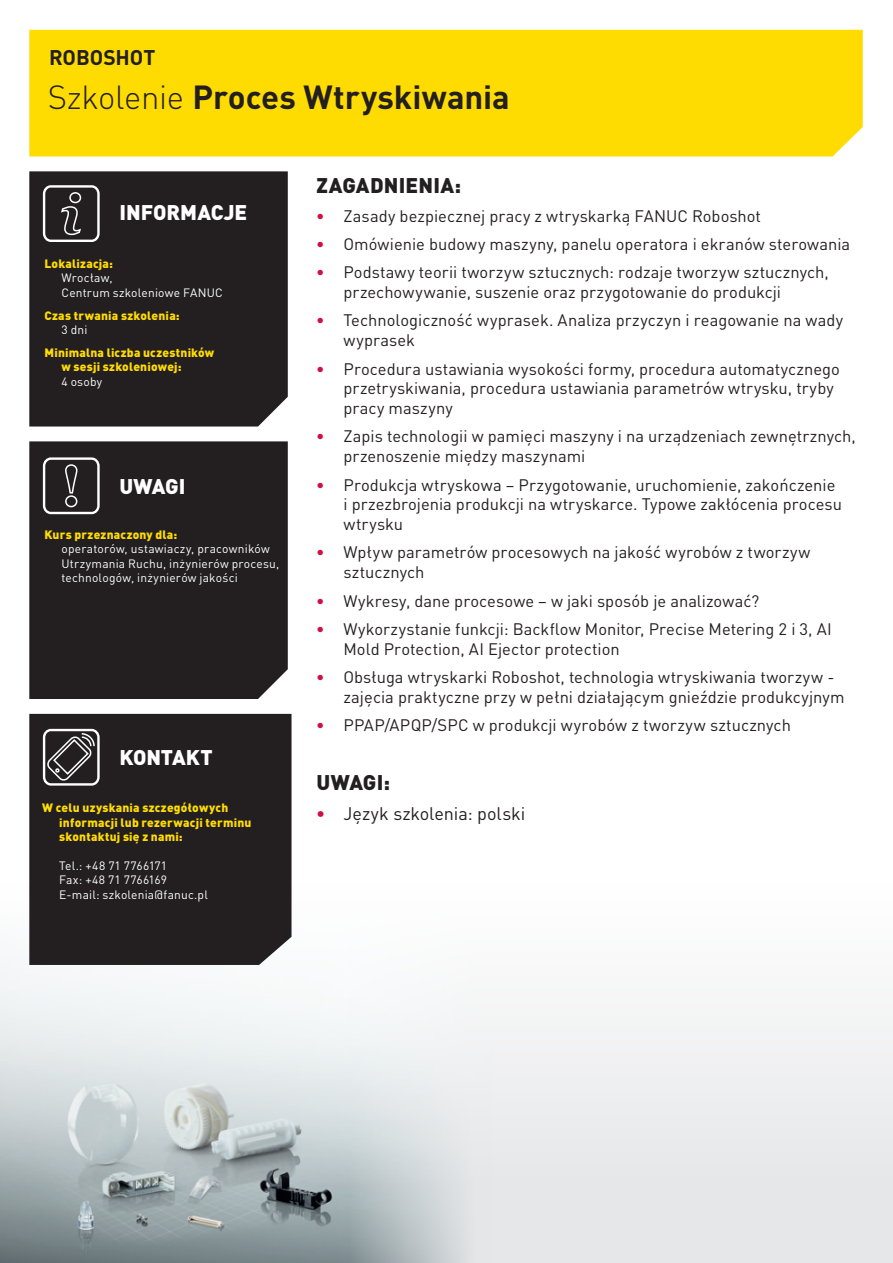
<style>
.page{position:relative;width:893px;height:1263px;background:#fff}
.page>*{position:absolute;margin:0;border:0;box-sizing:border-box;transform-origin:0 0}
.nazwy_szkolen{font:700 33px "DIN Pro";color:#231f20}
.punkty{font:900 21px "DIN Pro";color:#fff}
.punkty-2{font:900 21px "DIN Pro";letter-spacing:.01em;color:#231f20}
.t1{font:700 21px "DIN Pro";letter-spacing:-.005em;color:#231f20}
.t2{font:18px "DIN Pro";letter-spacing:-.005em;color:#231f20}
.t3{font:16.5px/19.8px "DIN Pro";color:#231f20}
.punkty-3{font:12px/14.4px "DIN Pro";letter-spacing:.015em;color:#fff}
.punkty-4{font:900 12px/14.4px "DIN Pro";letter-spacing:.02em;color:#ffdc01}
.s1{font-weight:300}
.s2{font-weight:900;color:#ffdc01}
.s3{font-weight:400;color:#fff}
.s4{font-weight:900;color:#d20f41}
</style>
<div class="page">
<div style="left:0;top:884px;width:893px;height:379px;background:linear-gradient(to bottom,#fefefe,#e2e3e5)"></div>
<img style="left:0;top:911px;width:492px;height:352px">
<div style="left:29px;top:171px;width:259px;height:255px;background:#231f20"></div>
<svg style="left:42px;top:184px;width:58px;height:59px"></svg>
<div style="left:29px;top:441px;width:259px;height:258px;background:#231f20"></div>
<svg style="left:42px;top:457px;width:58px;height:58px"></svg>
<div style="left:29px;top:714px;width:263px;height:251px;background:#231f20"></div>
<svg style="left:42px;top:728px;width:58px;height:58px"></svg>
<div style="left:29px;top:30px;width:834px;height:126px;background:#ffdc01"></div>
<p class="t1" style="left:49px;top:43px;width:108px">ROBOSHOT</p>
<p class="nazwy_szkolen" style="left:48px;top:75px;width:463px"><span class="s1">Szkolenie</span> Proces Wtryskiwania</p>
<p class="punkty" style="left:119px;top:198px;width:129px">INFORMACJE</p>
<p class="punkty-3" style="left:61px;top:256px;width:163px;text-indent:-17px"><span class="s2">Lokalizacja:<br></span>Wrocław,<br>Centrum szkoleniowe FANUC</p>
<p class="punkty-4" style="left:61px;top:308px;width:120px;text-indent:-17px">Czas trwania szkolenia:<br><span class="s3">3 dni</span></p>
<p class="punkty-4" style="left:61px;top:345px;width:154px;text-indent:-17px">Minimalna liczba uczestników w sesji szkoleniowej:<br><span class="s3">4 osoby</span></p>
<p class="punkty" style="left:119px;top:472px;width:68px">UWAGI</p>
<p class="punkty-3" style="left:61px;top:527px;width:219px;text-indent:-17px"><span class="s2">Kurs przeznaczony dla:<br></span>operatorów, ustawiaczy, pracowników Utrzymania Ruchu, inżynierów procesu, technologów, inżynierów jakości</p>
<p class="punkty" style="left:119px;top:743px;width:95px">KONTAKT</p>
<p class="punkty-4" style="left:59px;top:800px;width:194px;text-indent:-17px">W celu uzyskania szczegółowych informacji lub rezerwacji terminu skontaktuj się z nami:</p>
<p class="punkty-3" style="left:59px;top:858px;width:150px">Tel.: +48 71 7766171<br>Fax: +48 71 7766169<br>E-mail: szkolenia@fanuc.pl</p>
<p class="punkty-2" style="left:317px;top:171px;width:146px">ZAGADNIENIA:</p>
<p class="t3" style="left:316px;top:205px;width:446px"><span class="s4">•</span> Zasady bezpiecznej pracy z wtryskarką FANUC Roboshot</p>
<p class="t3" style="left:316px;top:233px;width:535px"><span class="s4">•</span> Omówienie budowy maszyny, panelu operatora i ekranów sterowania</p>
<p class="t3" style="left:343px;top:262px;width:487px;text-indent:-27px"><span class="s4">•</span> Podstawy teorii tworzyw sztucznych: rodzaje tworzyw sztucznych, przechowywanie, suszenie oraz przygotowanie do produkcji</p>
<p class="t3" style="left:343px;top:310px;width:501px;text-indent:-27px"><span class="s4">•</span> Technologiczność wyprasek. Analiza przyczyn i reagowanie na wady wyprasek</p>
<p class="t3" style="left:343px;top:358px;width:498px;text-indent:-27px"><span class="s4">•</span> Procedura ustawiania wysokości formy, procedura automatycznego przetryskiwania, procedura ustawiania parametrów wtrysku, tryby pracy maszyny</p>
<p class="t3" style="left:343px;top:426px;width:514px;text-indent:-27px"><span class="s4">•</span> Zapis technologii w pamięci maszyny i na urządzeniach zewnętrznych, przenoszenie między maszynami</p>
<p class="t3" style="left:343px;top:474px;width:500px;text-indent:-27px"><span class="s4">•</span> Produkcja wtryskowa – Przygotowanie, uruchomienie, zakończenie i przezbrojenia produkcji na wtryskarce. Typowe zakłócenia procesu wtrysku</p>
<p class="t3" style="left:343px;top:542px;width:468px;text-indent:-27px"><span class="s4">•</span> Wpływ parametrów procesowych na jakość wyrobów z tworzyw sztucznych</p>
<p class="t3" style="left:316px;top:590px;width:444px"><span class="s4">•</span> Wykresy, dane procesowe – w jaki sposób je analizować?</p>
<p class="t3" style="left:343px;top:618px;width:490px;text-indent:-27px"><span class="s4">•</span> Wykorzystanie funkcji: Backflow Monitor, Precise Metering 2 i 3, AI<br>Mold Protection, AI Ejector protection</p>
<p class="t3" style="left:343px;top:666px;width:503px;text-indent:-27px"><span class="s4">•</span> Obsługa wtryskarki Roboshot, technologia wtryskiwania tworzyw - zajęcia praktyczne przy w pełni działającym gnieździe produkcyjnym</p>
<p class="t3" style="left:316px;top:714px;width:476px"><span class="s4">•</span> PPAP/APQP/SPC w produkcji wyrobów z tworzyw sztucznych</p>
<p class="punkty-2" style="left:317px;top:768px;width:75px">UWAGI:</p>
<p class="t2" style="left:316px;top:801px;width:211px"><span class="s4">•</span> Język szkolenia: polski</p>
</div>
